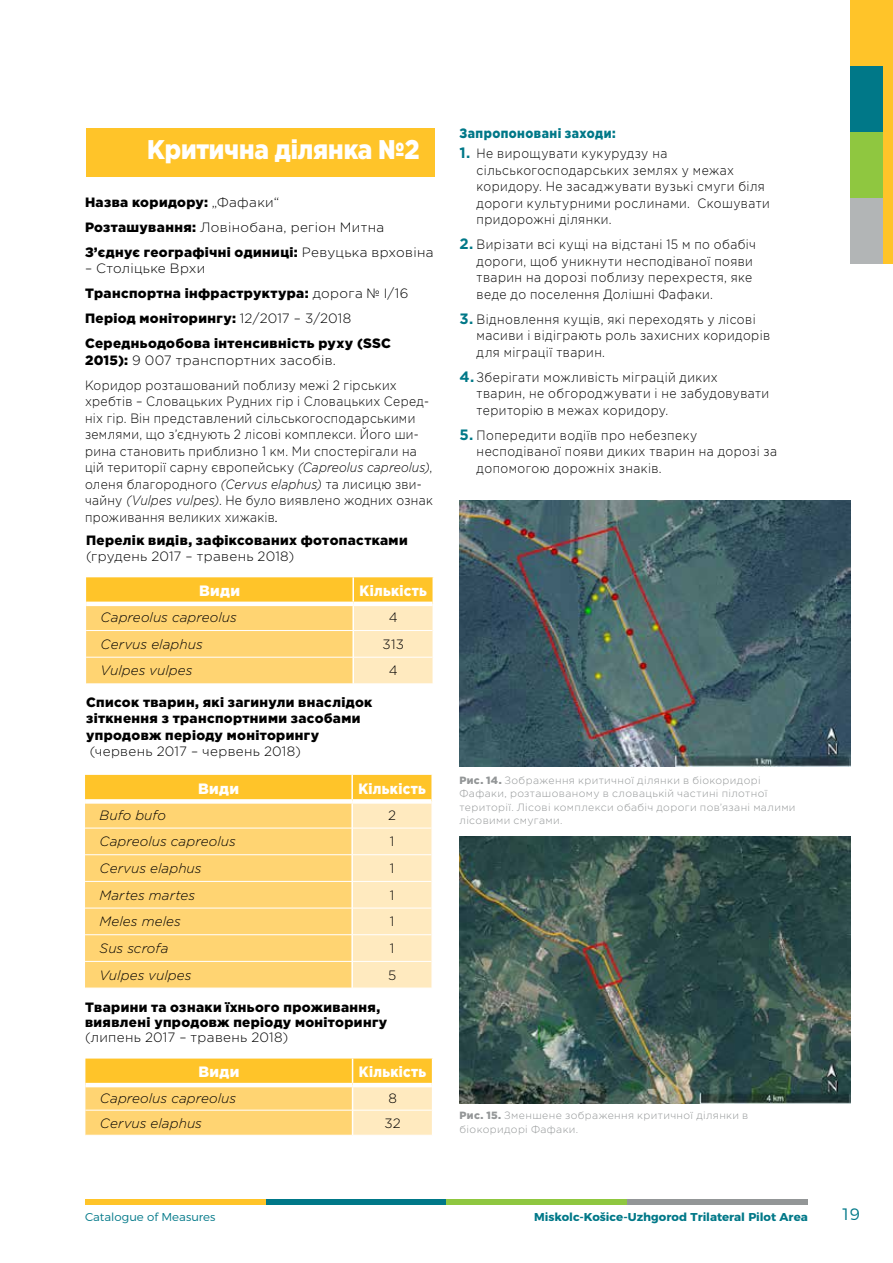
<style>
.page{position:relative;width:893px;height:1263px;background:#fff}
.page>*{position:absolute;margin:0;border:0;box-sizing:border-box;transform-origin:0 0}
.t1{font:900 27px "Gotham Pro";letter-spacing:-.005em;color:#fff;scale:.9 1}
.t2{font:300 16.5px "Montserrat";color:#007888}
.t3{font:900 15px "Gotham Pro";letter-spacing:.02em;color:#fff;scale:.9 1}
.t4{font:900 15px "Gotham Pro";letter-spacing:.02em;color:#fff}
.t5{font:300 13.5px/16.5px "Gotham Pro";letter-spacing:.03em;color:#000;scale:.9 1}
.t6{font:900 13.5px/25px "Gotham Pro";letter-spacing:.025em;color:#000}
.t7{font:300 13.5px/25px "Gotham Pro";letter-spacing:.03em;color:#000}
.t8{font:italic 300 13.5px "Gotham Pro";letter-spacing:.005em;color:#000}
.t9{font:900 13.5px "Gotham Pro";letter-spacing:.035em;color:#007888;scale:.9 1}
.t10{font:700 11.4px "Montserrat";color:#007888}
.t11{font:300 11.4px "Montserrat";color:#007888}
.t12{font:300 10.5px/13.5px "Gotham Pro";letter-spacing:.035em;color:#939697}
.s1{font-weight:300}
.s2{font-weight:900}
.s3{font-style:italic}
.s4{font-family:"Montserrat"}
.s5{font-weight:700;font-size:15px;color:#007888}
</style>
<div class="page">
<div style="left:266px;top:1199px;width:180px;height:5px;background:#007888"></div>
<div style="left:446px;top:1199px;width:181px;height:5px;background:#8fc740"></div>
<div style="left:627px;top:1199px;width:180px;height:5px;background:#939697"></div>
<div style="left:85px;top:1199px;width:181px;height:5px;background:#ffc429"></div>
<div style="left:850px;top:0;width:43px;height:66px;background:#ffc429"></div>
<div style="left:850px;top:66px;width:43px;height:66px;background:#007888"></div>
<div style="left:850px;top:132px;width:43px;height:66px;background:#8fc740"></div>
<div style="left:850px;top:198px;width:43px;height:66px;background:#b2b5b6"></div>
<div style="left:883px;top:61px;width:10px;height:203px;background:#ffc429"></div>
<div style="left:86px;top:128px;width:348px;height:48px;background:#ffc429"></div>
<svg style="left:86px;top:577px;width:348px;height:107px;background:#ffd471"></svg>
<hr style="left:86px;top:630px;width:267px;height:1px;background:#fff">
<hr style="left:353px;top:630px;width:80px;height:1px;background:#fff">
<hr style="left:86px;top:657px;width:267px;height:1px;background:#fff">
<hr style="left:353px;top:657px;width:80px;height:1px;background:#fff">
<hr style="left:86px;top:602px;width:267px;height:4px;background:#fff">
<hr style="left:353px;top:602px;width:80px;height:4px;background:#fff">
<svg style="left:85px;top:775px;width:346px;height:213px;background:#ffd679"></svg>
<hr style="left:351px;top:775px;width:2px;height:24px;background:#fff">
<hr style="left:351px;top:804px;width:2px;height:24px;background:#fff">
<hr style="left:351px;top:828px;width:2px;height:26px;background:#fff">
<hr style="left:351px;top:855px;width:2px;height:26px;background:#fff">
<hr style="left:351px;top:881px;width:2px;height:27px;background:#fff">
<hr style="left:351px;top:908px;width:2px;height:26px;background:#fff">
<hr style="left:351px;top:935px;width:2px;height:26px;background:#fff">
<hr style="left:351px;top:961px;width:2px;height:27px;background:#fff">
<hr style="left:85px;top:828px;width:267px;height:1px;background:#fff">
<hr style="left:352px;top:828px;width:79px;height:1px;background:#fff">
<hr style="left:85px;top:854px;width:267px;height:1px;background:#fff">
<hr style="left:352px;top:854px;width:79px;height:1px;background:#fff">
<hr style="left:85px;top:881px;width:267px;height:1px;background:#fff">
<hr style="left:352px;top:881px;width:79px;height:1px;background:#fff">
<hr style="left:85px;top:908px;width:267px;height:1px;background:#fff">
<hr style="left:352px;top:908px;width:79px;height:1px;background:#fff">
<hr style="left:85px;top:934px;width:267px;height:1px;background:#fff">
<hr style="left:352px;top:934px;width:79px;height:1px;background:#fff">
<hr style="left:85px;top:961px;width:267px;height:1px;background:#fff">
<hr style="left:352px;top:961px;width:79px;height:1px;background:#fff">
<div style="left:85px;top:799px;width:267px;height:5px;background:#fff"></div>
<div style="left:352px;top:799px;width:79px;height:5px;background:#fff"></div>
<svg style="left:85px;top:1058px;width:348px;height:77px;background:#ffd268"></svg>
<hr style="left:85px;top:1110px;width:268px;height:1px;background:#fff">
<hr style="left:353px;top:1110px;width:79px;height:1px;background:#fff">
<hr style="left:85px;top:1083px;width:268px;height:4px;background:#fff">
<hr style="left:353px;top:1083px;width:79px;height:4px;background:#fff">
<img style="left:459px;top:500px;width:391px;height:266px">
<img style="left:460px;top:836px;width:390px;height:268px">
<h1 class="t1" style="left:147px;top:133px;width:304px">Критична ділянка №2</h1>
<p class="t6" style="left:85px;top:189px;width:350px">Назва коридору: <span class="s1">„Фафаки“<br></span>Розташування: <span class="s1">Ловінобана, регіон Митна<br></span>З’єднує географічні одиниці: <span class="s1">Ревуцька врховіна</span></p>
<p class="t6" style="left:85px;top:255px;width:325px"><span class="s1">– Століцьке Врхи<br></span>Транспортна інфраструктура: <span class="s1">дорога № I/16<br></span>Період моніторингу: <span class="s1">12/2017 – 3/2018<br></span>Середньодобова інтенсивність руху (SSC</p>
<p class="t7" style="left:85px;top:347px;width:313px"><span class="s2">2015):</span> 9 007 транспортних засобів.<br>Коридор розташований поблизу межі 2 гірських</p>
<p class="t5" style="left:85px;top:393px;width:388px">хребтів – Словацьких Рудних гір і Словацьких Серед&shy;ніх гір. Він представлений сільськогосподарськими землями, що з’єднують 2 лісові комплекси. Його ши&shy;рина становить приблизно 1 км. Ми спостерігали на цій території сарну європейську <span class="s3">(Capreolus capreolus)</span>, оленя благородного <span class="s3">(Cervus elaphus)</span> та лисицю зви&shy;чайну <span class="s3">(Vulpes vulpes)</span>. Не було виявлено жодних ознак проживання великих хижаків<span class="s4">.</span></p>
<p class="t6" style="left:86px;top:527px;width:323px">Перелік видів, зафіксованих фотопастками</p>
<p class="t7" style="left:86px;top:544px;width:210px">(грудень 2017 – травень 2018)</p>
<p class="t4" style="left:199px;top:582px;width:43px">Види</p>
<p class="t3" style="left:360px;top:582px;width:76px">Кількість</p>
<p class="t8" style="left:101px;top:610px;width:138px">Capreolus capreolus</p>
<p class="t7" style="left:389px;top:605px;width:10px">4</p>
<p class="t8" style="left:101px;top:637px;width:104px">Cervus elaphus</p>
<p class="t7" style="left:382px;top:632px;width:23px">313</p>
<p class="t8" style="left:101px;top:663px;width:93px">Vulpes vulpes</p>
<p class="t7" style="left:389px;top:658px;width:10px">4</p>
<p class="t6" style="left:86px;top:693px;width:288px;line-height:16.5px">Список тварин, які загинули внаслідок зіткнення з транспортними засобами упродовж періоду моніторингу</p>
<p class="t7" style="left:90px;top:739px;width:213px">(червень 2017 – червень 2018)</p>
<p class="t4" style="left:198px;top:780px;width:43px">Види</p>
<p class="t3" style="left:358px;top:780px;width:76px">Кількість</p>
<p class="t8" style="left:100px;top:807px;width:68px">Bufo bufo</p>
<p class="t7" style="left:388px;top:802px;width:9px">2</p>
<p class="t8" style="left:100px;top:834px;width:138px">Capreolus capreolus</p>
<p class="t7" style="left:390px;top:829px;width:6px">1</p>
<p class="t8" style="left:100px;top:861px;width:104px">Cervus elaphus</p>
<p class="t7" style="left:390px;top:856px;width:6px">1</p>
<p class="t8" style="left:100px;top:887px;width:97px">Martes martes</p>
<p class="t7" style="left:390px;top:882px;width:6px">1</p>
<p class="t8" style="left:100px;top:914px;width:83px">Meles meles</p>
<p class="t7" style="left:390px;top:909px;width:6px">1</p>
<p class="t8" style="left:100px;top:941px;width:70px">Sus scrofa</p>
<p class="t7" style="left:390px;top:936px;width:6px">1</p>
<p class="t8" style="left:100px;top:967px;width:93px">Vulpes vulpes</p>
<p class="t7" style="left:388px;top:962px;width:10px">5</p>
<p class="t6" style="left:85px;top:999px;width:304px;line-height:15px">Тварини та ознаки їхнього проживання, виявлені упродовж періоду моніторингу</p>
<p class="t7" style="left:85px;top:1025px;width:205px">(липень 2017 – травень 2018)</p>
<p class="t4" style="left:198px;top:1063px;width:43px">Види</p>
<p class="t3" style="left:359px;top:1063px;width:76px">Кількість</p>
<p class="t8" style="left:100px;top:1090px;width:138px">Capreolus capreolus</p>
<p class="t7" style="left:388px;top:1085px;width:10px">8</p>
<p class="t8" style="left:100px;top:1115px;width:104px">Cervus elaphus</p>
<p class="t7" style="left:384px;top:1110px;width:18px">32</p>
<p class="t9" style="left:460px;top:125px;width:175px">Запропоновані заходи:</p>
<p class="t5" style="left:477px;top:145px;width:327px;text-indent:-17px"><span class="s5">1.</span> Не вирощувати кукурудзу на сільськогосподарських землях у межах коридору. Не засаджувати вузькі смуги біля дороги культурними рослинами. Скошувати придорожні ділянки.</p>
<p class="t5" style="left:477px;top:236px;width:312px;text-indent:-17px"><span class="s5">2.</span> Вирізати всі кущі на відстані 15 м по обабіч дороги, щоб уникнути несподіваної появи тварин на дорозі поблизу перехрестя, яке веде до поселення Долішні Фафаки.</p>
<p class="t5" style="left:477px;top:311px;width:328px;text-indent:-17px"><span class="s5">3.</span> Відновлення кущів, які переходять у лісові масиви і відіграють роль захисних коридорів для міграції тварин.</p>
<p class="t5" style="left:477px;top:369px;width:327px;text-indent:-17px"><span class="s5">4.</span> Зберігати можливість міграцій диких тварин, не обгороджувати і не забудовувати територію в межах коридору.</p>
<p class="t5" style="left:477px;top:427px;width:335px;text-indent:-17px"><span class="s5">5.</span> Попередити водіїв про небезпеку несподіваної появи диких тварин на дорозі за допомогою дорожніх знаків.</p>
<p class="t12" style="left:460px;top:773px;width:337px"><span class="s2">Рис. 14.</span> Зображення критичної ділянки в біокоридорі Фафаки, розташованому в словацькій частині пілотної території. Лісові комплекси обабіч дороги пов’язані малими лісовими смугами.</p>
<p class="t12" style="left:460px;top:1109px;width:290px"><span class="s2">Рис. 15.</span> Зменшене зображення критичної ділянки в біокоридорі Фафаки.</p>
<p class="t11" style="left:85px;top:1207px;width:132px">Catalogue of Measures</p>
<p class="t10" style="left:534px;top:1207px;width:275px">Miskolc-Košice-Uzhgorod Trilateral Pilot Area</p>
<p class="t2" style="left:841px;top:1202px;width:21px">19</p>
</div>
